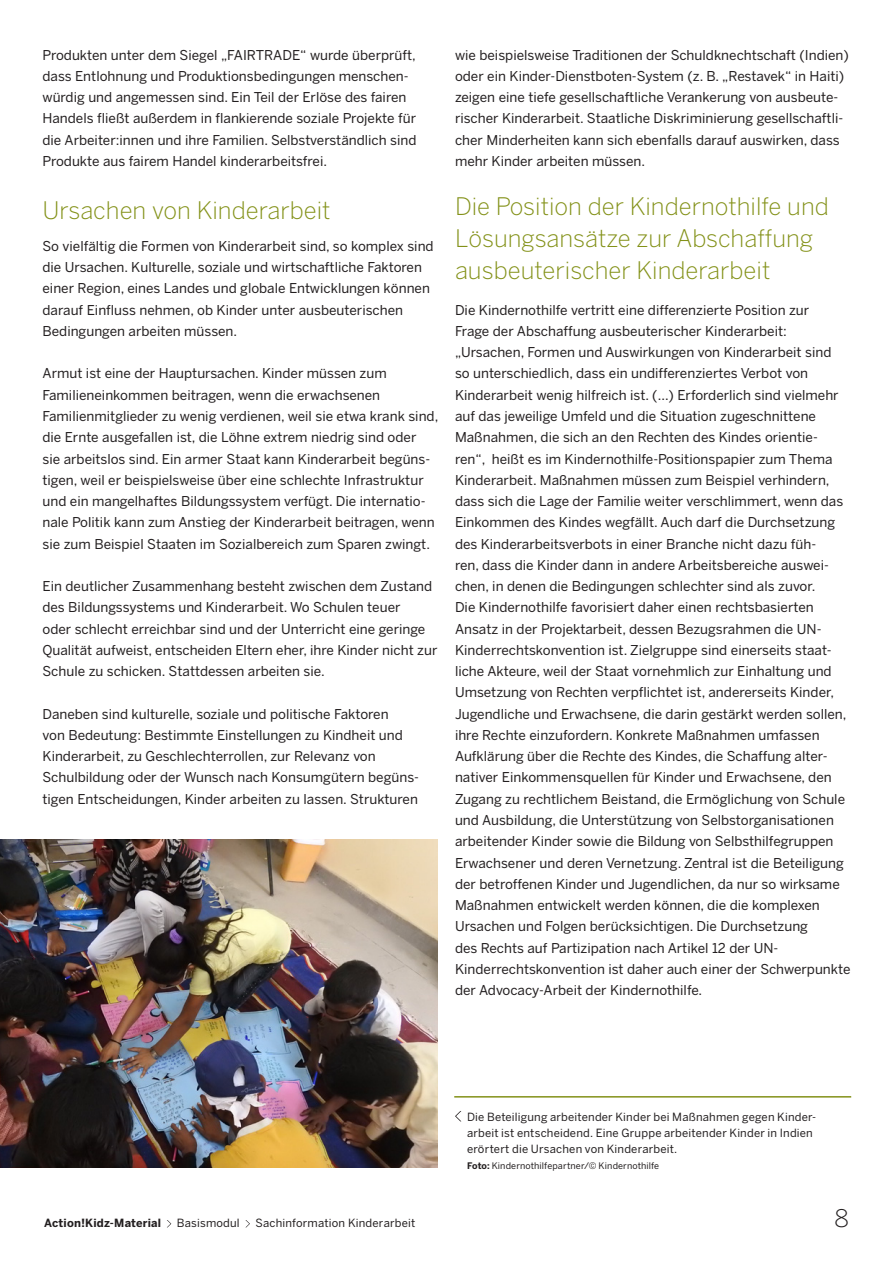
<style>
.page{position:relative;width:893px;height:1263px;background:#fff}
.page>*{position:absolute;margin:0;border:0;box-sizing:border-box;transform-origin:0 0}
.Fußnote___Quelle{font:300 24px/32px "Benton Sans";color:#839118}
.t1{font:300 24px "Benton Sans";color:#231f20}
.Fußnote___Quelle-2{font:13.5px/21.3px "Benton Sans";color:#231f20}
.Überschrift_1{font:11.25px/15.9px "Benton Sans";letter-spacing:.015em;color:#231f20}
.t2{font:700 11.25px "Benton Sans";letter-spacing:.015em;color:#231f20}
.Überschrift_1-2{font:9px "Benton Sans";letter-spacing:.01em;color:#231f20}
.s1{font-weight:700}
</style>
<div class="page">
<svg style="left:167px;top:1220px;width:4px;height:7px"></svg>
<svg style="left:245px;top:1220px;width:5px;height:7px"></svg>
<img style="left:0;top:840px;width:438px;height:327px">
<hr style="left:454px;top:1096px;width:397px;height:1px;background:#839118">
<svg style="left:455px;top:1111px;width:6px;height:10px"></svg>
<p class="Fußnote___Quelle-2" style="left:43px;top:44px;width:376px">Produkten unter dem Siegel „FAIRTRADE“ wurde überprüft, dass Entlohnung und Produktionsbedingungen menschen&shy;würdig und angemessen sind. Ein Teil der Erlöse des fairen Handels fließt außerdem in flankierende soziale Projekte für die Arbeiter:innen und ihre Familien. Selbstverständlich sind Produkte aus fairem Handel kinderarbeitsfrei.</p>
<p class="Fußnote___Quelle" style="left:43px;top:194px;width:290px">Ursachen von Kinderarbeit</p>
<p class="Fußnote___Quelle-2" style="left:43px;top:235px;width:393px">So vielfältig die Formen von Kinderarbeit sind, so komplex sind die Ursachen. Kulturelle, soziale und wirtschaftliche Faktoren einer Region, eines Landes und globale Entwicklungen können darauf Einfluss nehmen, ob Kinder unter ausbeuterischen Bedingungen arbeiten müssen.</p>
<p class="Fußnote___Quelle-2" style="left:43px;top:363px;width:397px">Armut ist eine der Hauptursachen. Kinder müssen zum Familieneinkommen beitragen, wenn die erwachsenen Familienmitglieder zu wenig verdienen, weil sie etwa krank sind, die Ernte ausgefallen ist, die Löhne extrem niedrig sind oder<br>sie arbeitslos sind. Ein armer Staat kann Kinderarbeit begüns&shy;tigen, weil er beispielsweise über eine schlechte Infrastruktur und ein mangelhaftes Bildungssystem verfügt. Die internatio&shy;nale Politik kann zum Anstieg der Kinderarbeit beitragen, wenn sie zum Beispiel Staaten im Sozialbereich zum Sparen zwingt.</p>
<p class="Fußnote___Quelle-2" style="left:43px;top:575px;width:396px">Ein deutlicher Zusammenhang besteht zwischen dem Zustand des Bildungssystems und Kinderarbeit. Wo Schulen teuer<br>oder schlecht erreichbar sind und der Unterricht eine geringe Qualität aufweist, entscheiden Eltern eher, ihre Kinder nicht zur Schule zu schicken. Stattdessen arbeiten sie.</p>
<p class="Fußnote___Quelle-2" style="left:43px;top:703px;width:378px">Daneben sind kulturelle, soziale und politische Faktoren<br>von Bedeutung: Bestimmte Einstellungen zu Kindheit und Kinderarbeit, zu Geschlechterrollen, zur Relevanz von Schulbildung oder der Wunsch nach Konsumgütern begüns&shy;tigen Entscheidungen, Kinder arbeiten zu lassen. Strukturen</p>
<p class="Fußnote___Quelle-2" style="left:455px;top:44px;width:395px">wie beispielsweise Traditionen der Schuldknechtschaft (Indien) oder ein Kinder-Dienstboten-System (z. B. „Restavek“ in Haiti) zeigen eine tiefe gesellschaftliche Verankerung von ausbeute&shy;rischer Kinderarbeit. Staatliche Diskriminierung gesellschaftli&shy;cher Minderheiten kann sich ebenfalls darauf auswirken, dass mehr Kinder arbeiten müssen.</p>
<p class="Fußnote___Quelle" style="left:455px;top:190px;width:375px">Die Position der Kindernothilfe und<br>Lösungsansätze zur Abschaffung ausbeuterischer Kinderarbeit</p>
<p class="Fußnote___Quelle-2" style="left:455px;top:299px;width:397px">Die Kindernothilfe vertritt eine differenzierte Position zur<br>Frage der Abschaffung ausbeuterischer Kinderarbeit: „Ursachen, Formen und Auswirkungen von Kinderarbeit sind<br>so unterschiedlich, dass ein undifferenziertes Verbot von Kinderarbeit wenig hilfreich ist. (…) Erforderlich sind vielmehr auf das jeweilige Umfeld und die Situation zugeschnittene Maßnahmen, die sich an den Rechten des Kindes orientie&shy;ren“, heißt es im Kindernothilfe-Positionspapier zum Thema Kinderarbeit. Maßnahmen müssen zum Beispiel verhindern, dass sich die Lage der Familie weiter verschlimmert, wenn das Einkommen des Kindes wegfällt. Auch darf die Durchsetzung des Kinderarbeitsverbots in einer Branche nicht dazu füh-<br>ren, dass die Kinder dann in andere Arbeitsbereiche auswei&shy;chen, in denen die Bedingungen schlechter sind als zuvor.<br>Die Kindernothilfe favorisiert daher einen rechtsbasierten Ansatz in der Projektarbeit, dessen Bezugsrahmen die UN-Kinderrechtskonvention ist. Zielgruppe sind einerseits staat&shy;liche Akteure, weil der Staat vornehmlich zur Einhaltung und Umsetzung von Rechten verpflichtet ist, andererseits Kinder, Jugendliche und Erwachsene, die darin gestärkt werden sollen, ihre Rechte einzufordern. Konkrete Maßnahmen umfassen Aufklärung über die Rechte des Kindes, die Schaffung alter&shy;nativer Einkommensquellen für Kinder und Erwachsene, den Zugang zu rechtlichem Beistand, die Ermöglichung von Schule und Ausbildung, die Unterstützung von Selbstorganisationen arbeitender Kinder sowie die Bildung von Selbsthilfegruppen Erwachsener und deren Vernetzung. Zentral ist die Beteiligung der betroffenen Kinder und Jugendlichen, da nur so wirksame Maßnahmen entwickelt werden können, die die komplexen Ursachen und Folgen berücksichtigen. Die Durchsetzung<br>des Rechts auf Partizipation nach Artikel 12 der UN-Kinderrechtskonvention ist daher auch einer der Schwerpunkte der Advocacy-Arbeit der Kindernothilfe.</p>
<p class="Überschrift_1" style="left:467px;top:1109px;width:350px">Die Beteiligung arbeitender Kinder bei Maßnahmen gegen Kinder&shy;arbeit ist entscheidend. Eine Gruppe arbeitender Kinder in Indien erörtert die Ursachen von Kinderarbeit.</p>
<p class="Überschrift_1-2" style="left:467px;top:1161px;width:194px"><span class="s1">Foto:</span> Kindernothilfepartner/© Kindernothilfe</p>
<p class="t2" style="left:44px;top:1217px;width:119px">Action!Kidz-Material</p>
<p class="Überschrift_1" style="left:177px;top:1215px;width:64px">Basismodul</p>
<p class="Überschrift_1" style="left:256px;top:1215px;width:161px">Sachinformation Kinderarbeit</p>
<h1 class="t1" style="left:834px;top:1204px;width:16px">8</h1>
</div>
